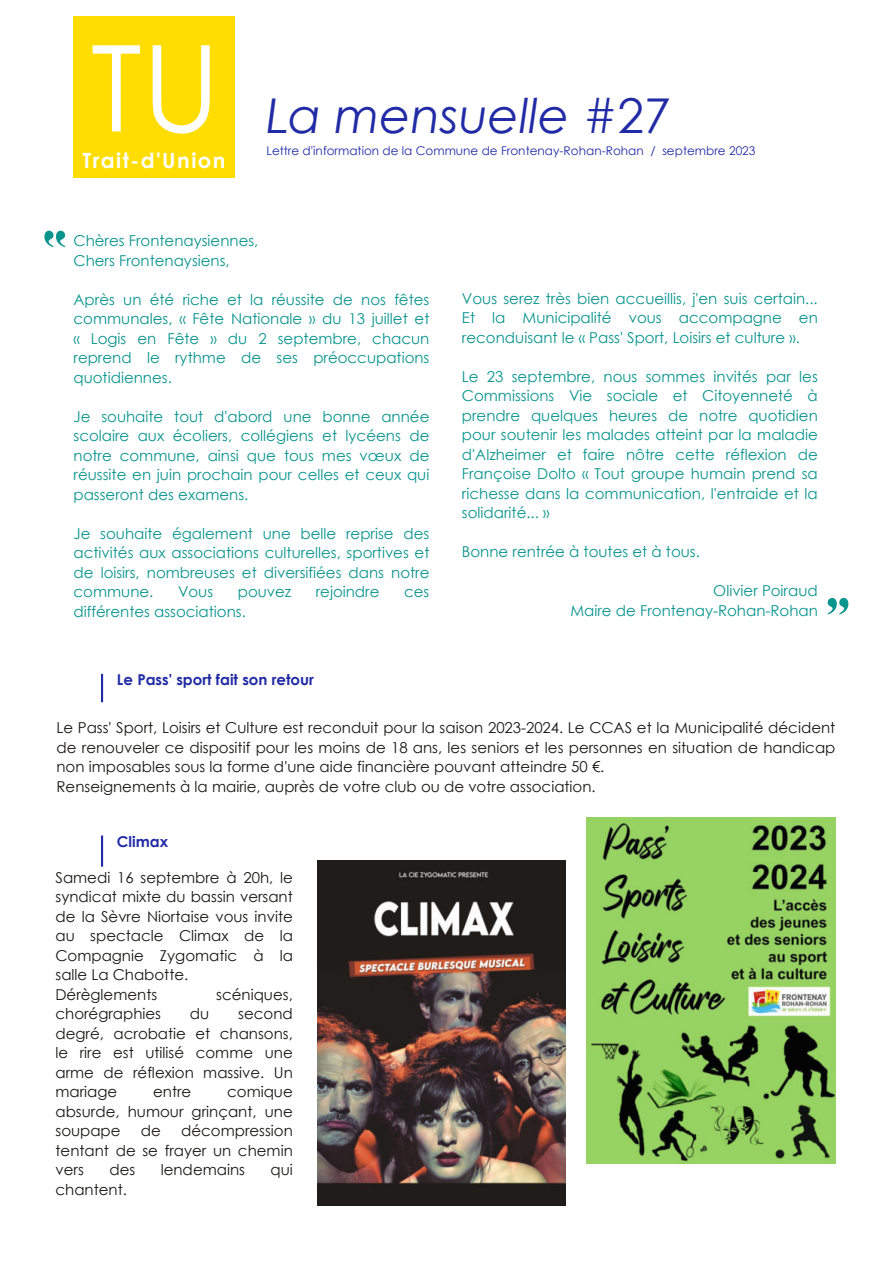
<style>
.page{position:relative;width:893px;height:1263px;background:#fff}
.page>*{position:absolute;margin:0;border:0;box-sizing:border-box;transform-origin:0 0}
.t1{font:120px "Century Gothic";color:#fff}
.t2{font:60px "Engravers";color:#09948e}
.t3{font:italic 48px "Century Gothic";color:#212ba5}
.t4{font:700 21px "Century Gothic";letter-spacing:.07em;color:#fff}
.t5{font:15px/19.5px "Century Gothic";color:#09948e;text-align:justify}
.t6{font:15px/19.5px "Century Gothic";color:#181715;text-align:justify}
.t7{font:700 15px "Century Gothic";color:#212ba5}
.t8{font:12px "Century Gothic";color:#212ba5}
.s1{font-style:normal}
</style>
<div class="page">
<div style="left:74px;top:16px;width:161px;height:162px;background:#fd0"></div>
<hr style="left:101px;top:674px;width:2px;height:28px;background:#212ba5">
<img style="left:587px;top:818px;width:249px;height:345px">
<img style="left:318px;top:860px;width:247px;height:346px">
<hr style="left:101px;top:835px;width:2px;height:32px;background:#212ba5">
<h1 class="t1" style="left:91px;top:38px;width:131px">TU</h1>
<h3 class="t4" style="left:82px;top:150px;width:145px">Trait-d'Union</h3>
<h3 class="t3" style="left:266px;top:88px;width:406px">La mensuelle <span class="s1">#27</span></h3>
<p class="t8" style="left:266px;top:146px;width:491px">Lettre d'information de la Commune de Frontenay-Rohan-Rohan / septembre 2023</p>
<p class="t5" style="left:74px;top:232px;width:186px">Chères Frontenaysiennes,<br>Chers Frontenaysiens,</p>
<p class="t5" style="left:74px;top:291px;width:357px">Après un été riche et la réussite de nos fêtes communales, « Fête Nationale » du 13 juillet et « Logis en Fête » du 2 septembre, chacun reprend le rythme de ses préoccupations quotidiennes.</p>
<p class="t5" style="left:74px;top:408px;width:357px">Je souhaite tout d'abord une bonne année scolaire aux écoliers, collégiens et lycéens de notre commune, ainsi que tous mes vœux de réussite en juin prochain pour celles et ceux qui passeront des examens.</p>
<p class="t5" style="left:74px;top:525px;width:357px">Je souhaite également une belle reprise des activités aux associations culturelles, sportives et de loisirs, nombreuses et diversifiées dans notre commune.</p>
<p class="t5" style="left:178px;top:583px;width:37px">Vous</p>
<p class="t5" style="left:238px;top:583px;width:55px">pouvez</p>
<p class="t5" style="left:316px;top:583px;width:65px">rejoindre</p>
<p class="t5" style="left:404px;top:583px;width:27px">ces</p>
<p class="t5" style="left:74px;top:603px;width:174px">différentes associations.</p>
<p class="t7" style="left:117px;top:673px;width:199px">Le Pass' sport fait son retour</p>
<p class="t5" style="left:462px;top:290px;width:357px">Vous serez très bien accueillis, j'en suis certain...<br>Et la Municipalité vous accompagne en reconduisant le « Pass' Sport, Loisirs et culture ».</p>
<p class="t5" style="left:462px;top:368px;width:357px">Le 23 septembre, nous sommes invités par les Commissions Vie sociale et Citoyenneté à prendre quelques heures de notre quotidien pour soutenir les malades atteint par la maladie d'Alzheimer et faire nôtre cette réflexion de Françoise Dolto « Tout groupe humain prend sa richesse dans la communication, l'entraide et la solidarité... »</p>
<p class="t5" style="left:462px;top:543px;width:240px">Bonne rentrée à toutes et à tous.</p>
<p class="t5" style="left:570px;top:582px;width:249px;text-align:right">Olivier Poiraud<br>Maire de Frontenay-Rohan-Rohan</p>
<h2 class="t2" style="left:820px;top:583px;width:37px">"</h2>
<p class="t6" style="left:56px;top:719px;width:780px;text-align:left">Le Pass' Sport, Loisirs et Culture est reconduit pour la saison 2023-2024. Le CCAS et la Municipalité décident de renouveler ce dispositif pour les moins de 18 ans, les seniors et les personnes en situation de handicap non imposables sous la forme d'une aide financière pouvant atteindre 50 €.<br>Renseignements à la mairie, auprès de votre club ou de votre association.</p>
<p class="t7" style="left:117px;top:834px;width:53px">Climax</p>
<p class="t6" style="left:56px;top:868px;width:239px;text-align:left">Samedi 16 septembre à 20h, le syndicat mixte du bassin versant de la Sèvre Niortaise vous invite au spectacle Climax de la<br>Compagnie Zygomatic à la salle La Chabotte.<br>Dérèglements</p>
<p class="t6" style="left:216px;top:985px;width:78px">scéniques,</p>
<p class="t6" style="left:56px;top:1005px;width:107px">chorégraphies</p>
<p class="t6" style="left:190px;top:1005px;width:21px">du</p>
<p class="t6" style="left:56px;top:1005px;width:239px;text-indent:183px">second degré, acrobatie et chansons, le rire est utilisé comme une arme de réflexion massive. Un mariage</p>
<p class="t6" style="left:56px;top:1083px;width:239px;text-indent:172px">comique absurde, humour grinçant, une soupape</p>
<p class="t6" style="left:153px;top:1083px;width:40px">entre</p>
<p class="t6" style="left:56px;top:1122px;width:239px;text-indent:126px">décompression tentant de se frayer un chemin vers</p>
<p class="t6" style="left:141px;top:1122px;width:22px">de</p>
<p class="t6" style="left:109px;top:1161px;width:27px">des</p>
<p class="t6" style="left:161px;top:1161px;width:86px">lendemains</p>
<p class="t6" style="left:271px;top:1161px;width:24px">qui</p>
<p class="t6" style="left:56px;top:1180px;width:73px">chantent.</p>
</div>
